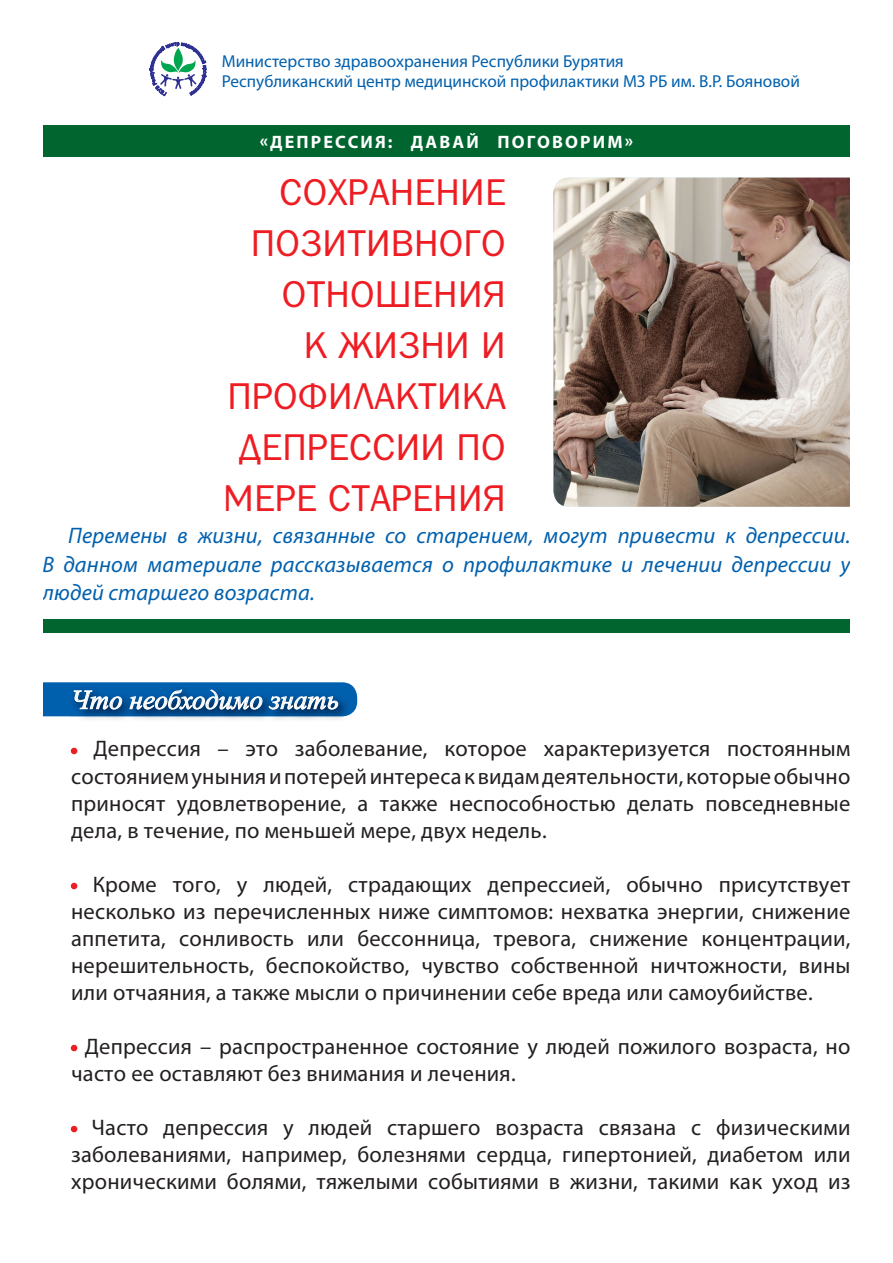
<style>
.page{position:relative;width:893px;height:1263px;background:#fff}
.page>*{position:absolute;margin:0;border:0;box-sizing:border-box;transform-origin:0 0}
.t1{font:37.5px/51px "Bloknot";color:#ee1d23;text-align:right}
.t2{font:italic 27px "Times New Roman";color:#fff}
.t3{font:22.5px/27px "Myriad Pro";letter-spacing:.01em;color:#231f20;text-align:justify}
.t4{font:italic 22.5px/28.5px "Myriad Pro";letter-spacing:.01em;color:#0160ae;text-align:justify}
.t5{font:700 18px "Myriad Pro";letter-spacing:.12em;color:#fff}
.t6{font:17.25px/20.7px "Myriad Pro";color:#0160ae}
.s1{font-size:21px;color:#ee1d23}
</style>
<div class="page">
<div style="left:43px;top:125px;width:807px;height:32px;background:#00652e"></div>
<img style="left:553px;top:178px;width:297px;height:329px">
<div style="left:43px;top:619px;width:807px;height:14px;background:#00652e"></div>
<svg style="left:71px;top:748px;width:6px;height:6px"></svg>
<svg style="left:71px;top:883px;width:6px;height:6px"></svg>
<svg style="left:71px;top:1045px;width:6px;height:6px"></svg>
<svg style="left:71px;top:1126px;width:6px;height:6px"></svg>
<div style="left:0;top:682px;width:357px;height:34px;background:#0160ae;border-radius:15px"></div>
<img style="left:79px;top:697px;width:271px;height:19px">
<svg style="left:73px;top:690px;width:50px;height:20px"></svg>
<svg style="left:129px;top:689px;width:210px;height:21px"></svg>
<div style="left:0;top:43px;width:43px;height:1177px;background:#fff"></div>
<svg style="left:149px;top:43px;width:58px;height:53px"></svg>
<p class="t6" style="left:222px;top:50px;width:580px">Министерство здравоохранения Республики Бурятия<br>Республиканский центр медицинской профилактики МЗ РБ им. В.Р. Бояновой</p>
<p class="t5" style="left:260px;top:130px;width:375px">«ДЕПРЕССИЯ: ДАВАЙ ПОГОВОРИМ»</p>
<h1 class="t1" style="left:223px;top:173px;width:284px">СОХРАНЕНИЕ<br>ПОЗИТИВНОГО<br>ОТНОШЕНИЯ<br>К ЖИЗНИ И<br>ПРОФИЛАКТИКА<br>ДЕПРЕССИИ ПО<br>МЕРЕ СТАРЕНИЯ</h1>
<p class="t4" style="left:43px;top:521px;width:809px;text-indent:26px">Перемены в жизни, связанные со старением, могут привести к депрессии.<br>В данном материале рассказывается о профилактике и лечении депрессии у людей старшего возраста.</p>
<p class="t2" style="left:71px;top:681px;width:269px">Что необходимо знать</p>
<p class="t3" style="left:71px;top:735px;width:781px"><span class="s1">•</span> Депрессия – это заболевание, которое характеризуется постоянным состоянием уныния и потерей интереса к видам деятельности, которые обычно приносят удовлетворение, а также неспособностью делать повседневные дела, в течение, по меньшей мере, двух недель.</p>
<p class="t3" style="left:71px;top:870px;width:781px"><span class="s1">•</span> Кроме того, у людей, страдающих депрессией, обычно присутствует несколько из перечисленных ниже симптомов: нехватка энергии, снижение аппетита, сонливость или бессонница, тревога, снижение концентрации, нерешительность, беспокойство, чувство собственной ничтожности, вины или отчаяния, а также мысли о причинении себе вреда или самоубийстве.</p>
<p class="t3" style="left:71px;top:1032px;width:781px"><span class="s1">•</span> Депрессия – распространенное состояние у людей пожилого возраста, но часто ее оставляют без внимания и лечения.</p>
<p class="t3" style="left:71px;top:1113px;width:781px"><span class="s1">•</span> Часто депрессия у людей старшего возраста связана с физическими заболеваниями, например, болезнями сердца, гипертонией, диабетом или хроническими болями, тяжелыми событиями в жизни, такими как уход из</p>
</div>
